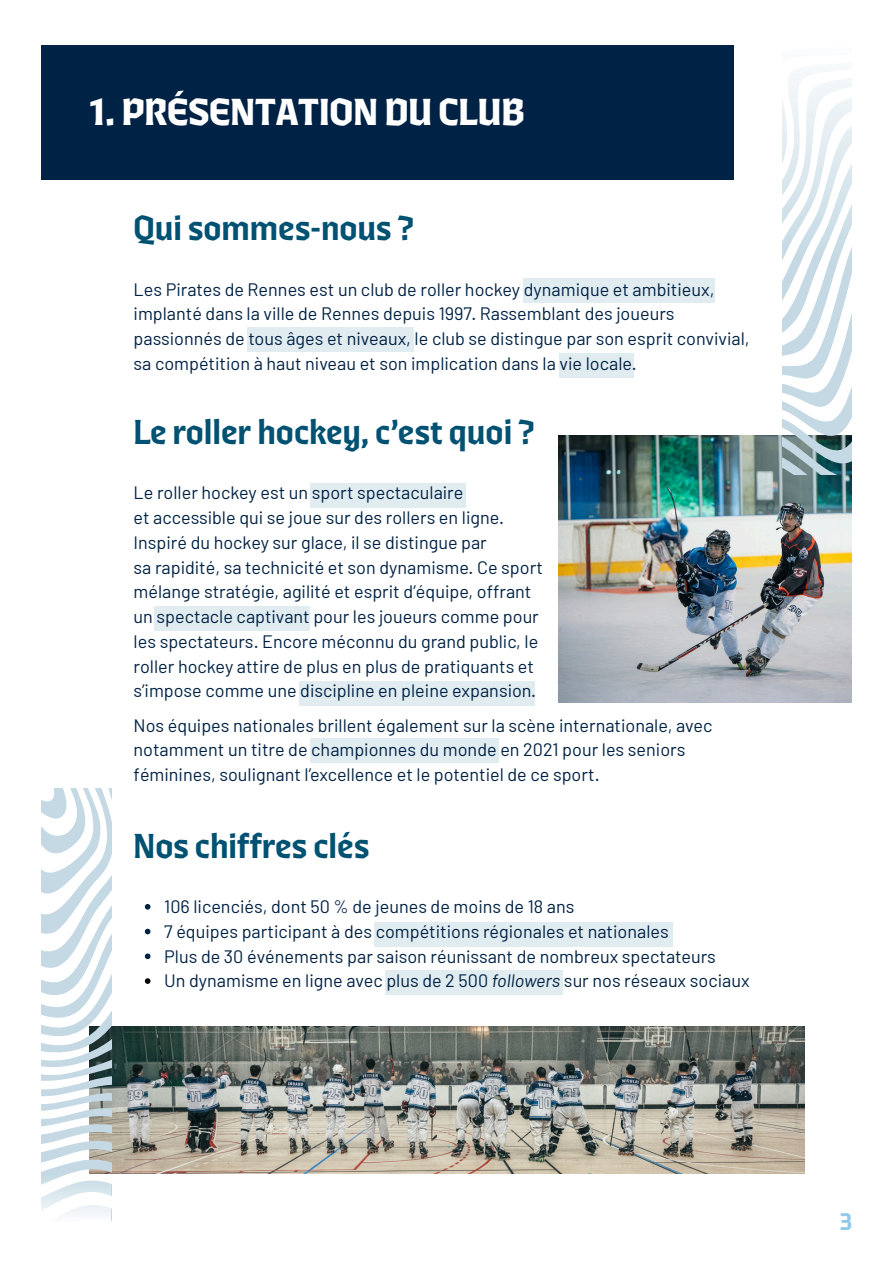
<style>
.page{position:relative;width:894px;height:1264px;background:#fff}
.page>*{position:absolute;margin:0;border:0;box-sizing:border-box;transform-origin:0 0}
.t1{font:600 39px "Ferryman";color:#fff}
.t2{font:500 36px "Ferryman";color:#005172}
.t3{font:600 semi-condensed 24px "Tektur";color:#8fcae7}
.t4{font:18px/24.8px "Barlow";color:#024}
.s1{font-style:italic}
</style>
<div class="page">
<div style="left:41px;top:45px;width:693px;height:134px;background:#024"></div>
<img style="left:558px;top:435px;width:293px;height:267px">
<img style="left:111px;top:1026px;width:693px;height:147px">
<svg style="left:42px;top:788px;width:69px;height:386px"></svg>
<svg style="left:41px;top:1174px;width:70px;height:41px"></svg>
<svg style="left:781px;top:261px;width:70px;height:214px"></svg>
<svg style="left:782px;top:76px;width:69px;height:185px"></svg>
<div style="left:523px;top:279px;width:192px;height:24px;background:#e1ecf1"></div>
<div style="left:247px;top:328px;width:166px;height:24px;background:#e1ecf1"></div>
<div style="left:558px;top:353px;width:75px;height:24px;background:#e1ecf1"></div>
<div style="left:310px;top:483px;width:156px;height:24px;background:#e1ecf1"></div>
<div style="left:154px;top:606px;width:156px;height:24px;background:#e1ecf1"></div>
<div style="left:299px;top:681px;width:235px;height:24px;background:#e1ecf1"></div>
<div style="left:310px;top:738px;width:189px;height:24px;background:#e1ecf1"></div>
<div style="left:374px;top:922px;width:298px;height:24px;background:#e1ecf1"></div>
<div style="left:385px;top:970px;width:177px;height:25px;background:#e1ecf1"></div>
<svg style="left:145px;top:904px;width:5px;height:5px"></svg>
<svg style="left:145px;top:928px;width:5px;height:6px"></svg>
<svg style="left:145px;top:953px;width:5px;height:6px"></svg>
<svg style="left:145px;top:978px;width:5px;height:5px"></svg>
<p class="t1" style="left:89px;top:86px;width:436px">1. PRÉSENTATION DU CLUB</p>
<h1 class="t2" style="left:133px;top:204px;width:282px">Qui sommes-nous ?</h1>
<h2 class="t4" style="left:133px;top:276px;width:617px">Les Pirates de Rennes est un club de roller hockey dynamique et ambitieux, implanté dans la ville de Rennes depuis 1997. Rassemblant des joueurs passionnés de tous âges et niveaux, le club se distingue par son esprit convivial, sa compétition à haut niveau et son implication dans la vie locale.</h2>
<p class="t2" style="left:133px;top:408px;width:403px">Le roller hockey, c’est quoi ?</p>
<h2 class="t4" style="left:133px;top:479px;width:331px">Le roller hockey est un sport spectaculaire</h2>
<p class="t4" style="left:133px;top:504px;width:372px">et accessible qui se joue sur des rollers en ligne.<br>Inspiré du hockey sur glace, il se distingue par</p>
<p class="t4" style="left:133px;top:554px;width:411px">sa rapidité, sa technicité et son dynamisme. Ce sport mélange stratégie, agilité et esprit d’équipe, offrant un spectacle captivant pour les joueurs comme pour les spectateurs. Encore méconnu du grand public, le roller hockey attire de plus en plus de pratiquants et s’impose comme une discipline en pleine expansion.</p>
<p class="t4" style="left:133px;top:712px;width:580px">Nos équipes nationales brillent également sur la scène internationale, avec notamment un titre de championnes du monde en 2021 pour les seniors féminines, soulignant l’excellence et le potentiel de ce sport.</p>
<p class="t2" style="left:133px;top:821px;width:237px">Nos chiffres clés</p>
<p class="t4" style="left:164px;top:893px;width:411px">106 licenciés, dont 50 % de jeunes de moins de 18 ans</p>
<p class="t4" style="left:164px;top:918px;width:506px">7 équipes participant à des compétitions régionales et nationales</p>
<h2 class="t4" style="left:164px;top:942px;width:553px">Plus de 30 événements par saison réunissant de nombreux spectateurs</h2>
<p class="t4" style="left:164px;top:967px;width:586px">Un dynamisme en ligne avec plus de 2 500 <span class="s1">followers</span> sur nos réseaux sociaux</p>
<p class="t3" style="left:840px;top:1206px;width:13px">3</p>
</div>
